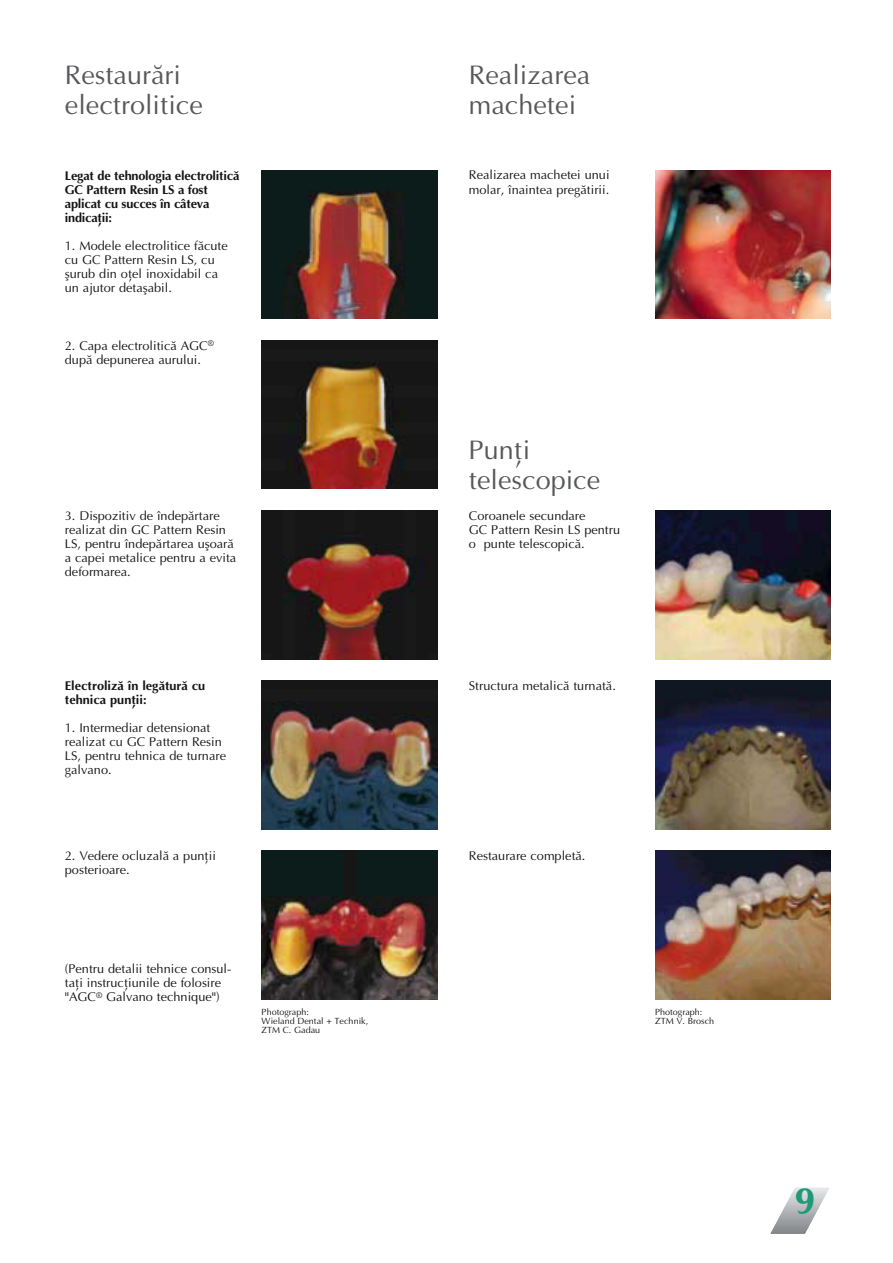
<style>
.page{position:relative;width:893px;height:1263px;background:#fff}
.page>*{position:absolute;margin:0;border:0;box-sizing:border-box;transform-origin:0 0}
.t1{font:700 36px "Optima BQ";color:#209979}
.t2{font:27px/30px "Optima L ROM";color:#57585b}
.t3{font:12.75px/14.1px "Optima L ROM";color:#151515}
.t4{font:12.75px/14.1px "Optima Bold L ROM";letter-spacing:-.015em;color:#151515}
.t5{font:9px/9px "Optima L ROM";color:#151515}
</style>
<div class="page">
<hr style="left:770px;top:1234px;width:36px;height:1px;background:#828487">
<hr style="left:770px;top:1233px;width:36px;height:1px;background:#838589">
<hr style="left:770px;top:1232px;width:37px;height:1px;background:#86878b">
<hr style="left:770px;top:1231px;width:37px;height:1px;background:#898a8d">
<hr style="left:770px;top:1230px;width:38px;height:1px;background:#8a8b8d">
<hr style="left:771px;top:1229px;width:37px;height:1px;background:#8b8d90">
<hr style="left:771px;top:1228px;width:38px;height:1px;background:#8d8e90">
<hr style="left:772px;top:1227px;width:37px;height:1px;background:#8f9093">
<hr style="left:772px;top:1226px;width:38px;height:1px;background:#8e9395">
<hr style="left:773px;top:1225px;width:38px;height:1px;background:#949698">
<hr style="left:774px;top:1224px;width:37px;height:1px;background:#95979b">
<hr style="left:774px;top:1223px;width:38px;height:1px;background:#9a9b9c">
<hr style="left:775px;top:1222px;width:37px;height:1px;background:#9a9b9e">
<hr style="left:775px;top:1221px;width:38px;height:1px;background:#9c9da0">
<hr style="left:776px;top:1220px;width:37px;height:1px;background:#9da0a4">
<hr style="left:776px;top:1219px;width:38px;height:1px;background:#9fa1a5">
<hr style="left:777px;top:1218px;width:37px;height:1px;background:#a2a4a9">
<hr style="left:777px;top:1217px;width:38px;height:1px;background:#a4a6a9">
<hr style="left:778px;top:1216px;width:37px;height:1px;background:#a8a9ab">
<hr style="left:778px;top:1215px;width:38px;height:1px;background:#a8aaad">
<hr style="left:779px;top:1214px;width:37px;height:1px;background:#abadaf">
<hr style="left:779px;top:1213px;width:38px;height:1px;background:#abafb1">
<hr style="left:780px;top:1212px;width:38px;height:1px;background:#b0b2b5">
<hr style="left:781px;top:1211px;width:37px;height:1px;background:#b4b5b7">
<hr style="left:781px;top:1210px;width:37px;height:1px;background:#b3b7b9">
<hr style="left:781px;top:1209px;width:38px;height:1px;background:#b6b7b9">
<hr style="left:782px;top:1208px;width:38px;height:1px;background:#b9babc">
<hr style="left:783px;top:1207px;width:37px;height:1px;background:#bbbdc1">
<hr style="left:783px;top:1206px;width:38px;height:1px;background:#bebec2">
<hr style="left:784px;top:1205px;width:37px;height:1px;background:#bfc2c4">
<hr style="left:784px;top:1204px;width:38px;height:1px;background:#c3c4c5">
<hr style="left:785px;top:1203px;width:37px;height:1px;background:#c6c6c8">
<hr style="left:785px;top:1202px;width:38px;height:1px;background:#c7c8c9">
<hr style="left:786px;top:1201px;width:37px;height:1px;background:#c9cbcd">
<hr style="left:786px;top:1200px;width:38px;height:1px;background:#cacbcd">
<hr style="left:787px;top:1199px;width:37px;height:1px;background:#ccced2">
<hr style="left:787px;top:1198px;width:38px;height:1px;background:#d0d1d3">
<hr style="left:788px;top:1197px;width:37px;height:1px;background:#d3d4d6">
<hr style="left:788px;top:1196px;width:38px;height:1px;background:#d4d5d7">
<hr style="left:789px;top:1195px;width:38px;height:1px;background:#d7d8da">
<hr style="left:789px;top:1194px;width:38px;height:1px;background:#d8d9db">
<hr style="left:790px;top:1193px;width:38px;height:1px;background:#dcdde0">
<hr style="left:791px;top:1192px;width:37px;height:1px;background:#dde0e1">
<hr style="left:791px;top:1191px;width:38px;height:1px;background:#e1e2e3">
<hr style="left:792px;top:1190px;width:37px;height:1px;background:#e4e6e6">
<hr style="left:792px;top:1189px;width:37px;height:1px;background:#e7e5e7">
<hr style="left:793px;top:1188px;width:36px;height:1px;background:#eae9eb">
<img style="left:262px;top:170px;width:175px;height:149px">
<img style="left:262px;top:340px;width:175px;height:149px">
<img style="left:262px;top:510px;width:175px;height:149px">
<img style="left:262px;top:680px;width:175px;height:149px">
<img style="left:262px;top:850px;width:175px;height:149px">
<img style="left:655px;top:170px;width:175px;height:149px">
<img style="left:655px;top:510px;width:175px;height:149px">
<img style="left:655px;top:680px;width:175px;height:149px">
<img style="left:655px;top:850px;width:175px;height:149px">
<h2 class="t2" style="left:65px;top:64px;width:139px">Restaurãri electrolitice</h2>
<h2 class="t2" style="left:469px;top:64px;width:123px">Realizarea machetei</h2>
<p class="t4" style="left:65px;top:170px;width:176px">Legat de tehnologia electroliticã<br>GC Pattern Resin LS a fost aplicat cu succes în câteva indicañii:</p>
<p class="t3" style="left:65px;top:241px;width:164px">1. Modele electrolitice fãcute cu GC Pattern Resin LS, cu ºurub din oñel inoxidabil ca un ajutor detaºabil.</p>
<p class="t3" style="left:65px;top:340px;width:150px">2. Capa electroliticã AGC<sup>® </sup>dupã depunerea aurului.</p>
<p class="t3" style="left:469px;top:170px;width:142px">Realizarea machetei unui molar, înaintea pregãtirii.</p>
<h2 class="t2" style="left:469px;top:439px;width:133px">Punñi telescopice</h2>
<p class="t3" style="left:65px;top:510px;width:173px">3. Dispozitiv de îndepãrtare realizat din GC Pattern Resin<br>LS, pentru îndepãrtarea uºoarã a capei metalice pentru a evita deformarea.</p>
<p class="t3" style="left:469px;top:510px;width:153px">Coroanele secundare<br>GC Pattern Resin LS pentru o punte telescopicã.</p>
<p class="t4" style="left:65px;top:680px;width:142px">Electrolizã în legãturã cu tehnica punñii:</p>
<p class="t3" style="left:65px;top:723px;width:163px">1. Intermediar detensionat realizat cu GC Pattern Resin<br>LS, pentru tehnica de turnare galvano.</p>
<p class="t3" style="left:65px;top:850px;width:152px">2. Vedere ocluzalã a punñii posterioare.</p>
<p class="t3" style="left:469px;top:680px;width:148px">Structura metalicã turnatã.</p>
<p class="t3" style="left:469px;top:850px;width:118px">Restaurare completã.</p>
<p class="t3" style="left:65px;top:963px;width:168px">(Pentru detalii tehnice consul&shy;tañi instrucñiunile de folosire "AGC<sup>®</sup> Galvano technique")</p>
<p class="t5" style="left:262px;top:1009px;width:108px">Photograph:<br>Wieland Dental + Technik,<br>ZTM C. Gadau</p>
<p class="t5" style="left:655px;top:1009px;width:61px">Photograph:<br>ZTM V. Brosch</p>
<h1 class="t1" style="left:795px;top:1186px;width:21px">9</h1>
</div>
